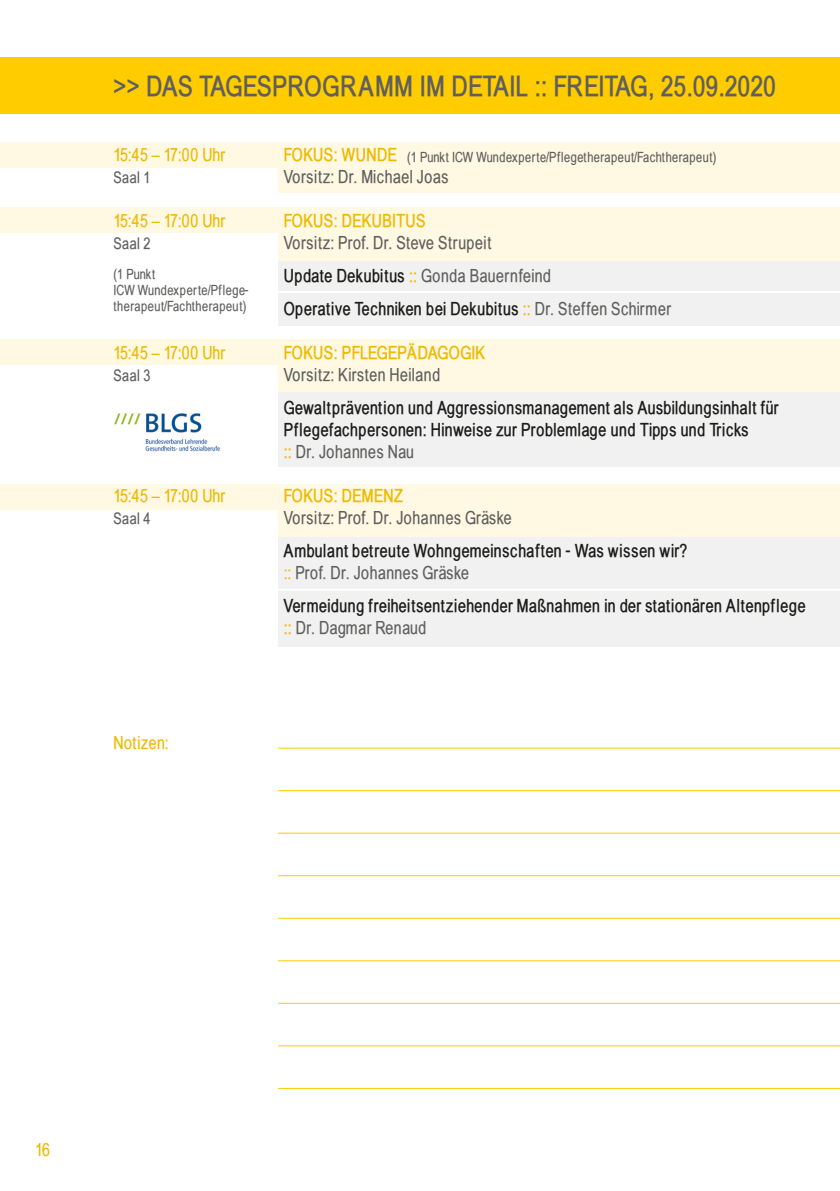
<style>
.page{position:relative;width:840px;height:1191px;background:#fff}
.page>*{position:absolute;margin:0;border:0;box-sizing:border-box;transform-origin:0 0}
.t1{font:700 28px "Babel Sans";color:#5f5f5e}
.t2{font:18px "Babel Sans";letter-spacing:.03em;color:#5f5f5e}
.t3{font:700 18px "Babel Sans";color:#1d1d1b}
.t4{font:700 18px "Babel Sans";letter-spacing:.02em;color:#1d1d1b}
.t5{font:700 18px "Babel Sans";color:#eeb900}
.t6{font:18px "Babel Sans";color:#eeb900}
.t7{font:18px "Babel Sans";letter-spacing:.03em;color:#eeb900}
.t8{font:16px "Babel Sans";letter-spacing:.03em;color:#5f5f5e}
.t9{font:14px/16px "Babel Sans";letter-spacing:.035em;color:#5f5f5e}
.s1{font-weight:700;color:#1d1d1b}
.s2{font-weight:700;color:#eeb900}
.s3{color:#eeb900}
.s4{font-weight:400;color:#5f5f5e}
</style>
<div class="page">
<div style="left:278px;top:384px;width:561px;height:83px;background:#f1f1f1"></div>
<div style="left:0;top:339px;width:839px;height:26px;background:#fff8e3"></div>
<div style="left:278px;top:358px;width:561px;height:34px;background:#fff8e3"></div>
<div style="left:278px;top:531px;width:561px;height:115px;background:#f1f1f1"></div>
<div style="left:0;top:484px;width:839px;height:25px;background:#fff8e3"></div>
<hr style="left:0;top:588px;width:839px;height:2px;background:#fff">
<div style="left:278px;top:502px;width:561px;height:34px;background:#fff8e3"></div>
<div style="left:0;top:57px;width:839px;height:56px;background:#fc0"></div>
<div style="left:278px;top:252px;width:561px;height:74px;background:#f1f1f1"></div>
<div style="left:0;top:207px;width:839px;height:26px;background:#fff8e3"></div>
<hr style="left:0;top:291px;width:839px;height:2px;background:#fff">
<div style="left:278px;top:226px;width:561px;height:34px;background:#fff8e3"></div>
<div style="left:0;top:142px;width:839px;height:25px;background:#fff8e3"></div>
<div style="left:278px;top:159px;width:561px;height:34px;background:#fff8e3"></div>
<hr style="left:278px;top:747px;width:561px;height:1px;background:#fc0">
<hr style="left:278px;top:790px;width:561px;height:1px;background:#fc0">
<hr style="left:278px;top:832px;width:561px;height:1px;background:#fc0">
<hr style="left:278px;top:875px;width:561px;height:1px;background:#fc0">
<hr style="left:278px;top:917px;width:561px;height:1px;background:#fc0">
<hr style="left:278px;top:960px;width:561px;height:1px;background:#fc0">
<hr style="left:278px;top:1002px;width:561px;height:1px;background:#fc0">
<hr style="left:278px;top:1045px;width:561px;height:1px;background:#fc0">
<hr style="left:278px;top:1088px;width:561px;height:1px;background:#fc0">
<img style="left:114px;top:413px;width:106px;height:39px">
<p class="t1" style="left:113px;top:71px;width:664px">&gt;&gt; DAS TAGESPROGRAMM IM DETAIL :: FREITAG, 25.09.2020</p>
<p class="t6" style="left:113px;top:145px;width:113px">15:45 – 17:00 Uhr</p>
<p class="t5" style="left:283px;top:145px;width:115px">FOKUS: WUNDE</p>
<p class="t8" style="left:113px;top:168px;width:39px">Saal 1</p>
<p class="t2" style="left:283px;top:167px;width:166px">Vorsitz: Dr. Michael Joas</p>
<p class="t6" style="left:113px;top:211px;width:113px">15:45 – 17:00 Uhr</p>
<p class="t5" style="left:283px;top:211px;width:144px">FOKUS: DEKUBITUS</p>
<p class="t8" style="left:113px;top:234px;width:39px">Saal 2</p>
<p class="t2" style="left:283px;top:233px;width:209px">Vorsitz: Prof. Dr. Steve Strupeit</p>
<p class="t2" style="left:283px;top:266px;width:269px"><span class="s1">Update Dekubitus</span> <span class="s2">::</span> Gonda Bauernfeind</p>
<p class="t3" style="left:283px;top:299px;width:388px">Operative Techniken bei Dekubitus <span class="s3">::</span> <span class="s4">Dr. Steffen Schirmer</span></p>
<p class="t6" style="left:113px;top:343px;width:113px">15:45 – 17:00 Uhr</p>
<p class="t5" style="left:283px;top:343px;width:203px">FOKUS: PFLEGEPÄDAGOGIK</p>
<p class="t8" style="left:113px;top:366px;width:39px">Saal 3</p>
<p class="t2" style="left:283px;top:365px;width:158px">Vorsitz: Kirsten Heiland</p>
<p class="t3" style="left:283px;top:398px;width:496px">Gewaltprävention und Aggressionsmanagement als Ausbildungsinhalt für</p>
<p class="t4" style="left:283px;top:420px;width:466px">Pflegefachpersonen: Hinweise zur Problemlage und Tipps und Tricks</p>
<p class="t2" style="left:283px;top:442px;width:132px"><span class="s2">::</span> Dr. Johannes Nau</p>
<p class="t6" style="left:113px;top:486px;width:113px">15:45 – 17:00 Uhr</p>
<p class="t5" style="left:283px;top:486px;width:121px">FOKUS: DEMENZ</p>
<p class="t8" style="left:113px;top:509px;width:39px">Saal 4</p>
<p class="t2" style="left:283px;top:508px;width:229px">Vorsitz: Prof. Dr. Johannes Gräske</p>
<p class="t4" style="left:283px;top:541px;width:405px">Ambulant betreute Wohngemeinschaften - Was wissen wir?</p>
<p class="t2" style="left:283px;top:563px;width:187px"><span class="s3">::</span> Prof. Dr. Johannes Gräske</p>
<p class="t3" style="left:283px;top:596px;width:523px">Vermeidung freiheitsentziehender Maßnahmen in der stationären Altenpflege</p>
<p class="t2" style="left:283px;top:618px;width:144px"><span class="s2">::</span> Dr. Dagmar Renaud</p>
<p class="t9" style="left:407px;top:149px;width:310px">(1 Punkt ICW Wundexperte/Pflegetherapeut/Fachtherapeut)</p>
<p class="t9" style="left:113px;top:267px;width:43px">(1 Punkt</p>
<p class="t9" style="left:113px;top:283px;width:137px">ICW Wundexperte/Pflege&shy;therapeut/Fachtherapeut)</p>
<p class="t7" style="left:113px;top:732px;width:57px">Notizen:</p>
<p class="t6" style="left:35px;top:1140px;width:16px">16</p>
</div>
